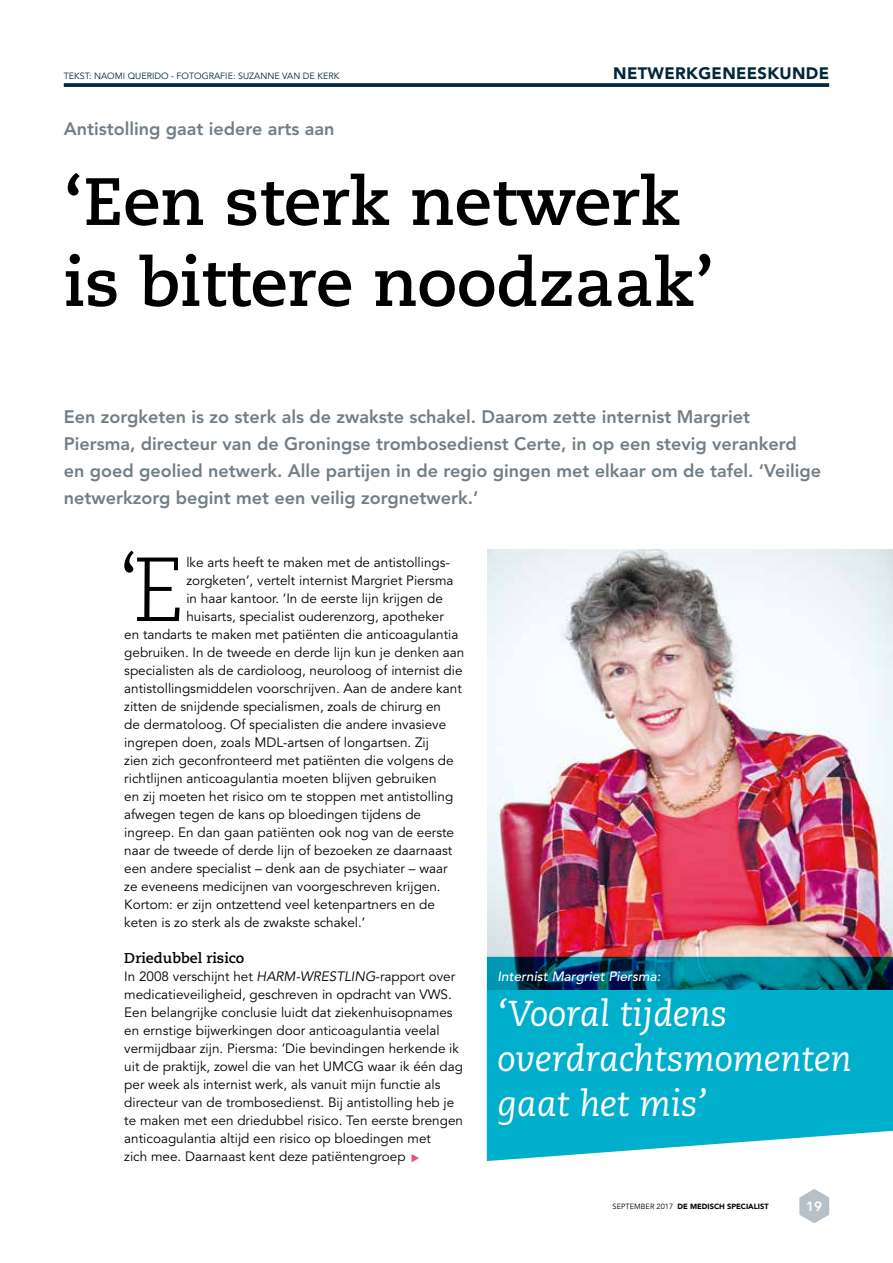
<style>
.page{position:relative;width:893px;height:1263px;background:#fff}
.page>*{position:absolute;margin:0;border:0;box-sizing:border-box;transform-origin:0 0}
.t1{font:300 90.6px "Caecilia";color:#000}
.t2{font:700 66.75px/81px "Caecilia";color:#000}
.t3{font:italic 36px/45px "Caecilia";color:#fff}
.t4{font:800 18px/27px "Avenir LT";color:#717e86}
.t5{font:900 16.5px "Avenir LT";letter-spacing:.02em;color:#00273b}
.t6{font:700 14.25px "Caecilia";color:#000}
.t7{font:13.5px/18px "Avenir";color:#000}
.t8{font:italic 500 13.5px "Avenir LT";color:#fff}
.t9{font:800 13.5px "Avenir";color:#fff}
.t10{font:9px "Avenir LT";color:#00273b}
.t11{font:900 7.5px "Avenir LT";color:#000}
.s1{font-style:italic}
.s2{font-weight:400}
</style>
<div class="page">
<svg style="left:799px;top:1189px;width:30px;height:34px"></svg>
<svg style="left:64px;top:83px;width:765px;height:4px;background:#0f3346"></svg>
<img style="left:487px;top:549px;width:406px;height:408px">
<svg style="left:487px;top:957px;width:406px;height:204px;background:#12a8c1"></svg>
<svg style="left:642px;top:649px;width:7px;height:9px"></svg>
<svg style="left:857px;top:847px;width:7px;height:9px"></svg>
<p class="t10" style="left:64px;top:70px;width:277px">TEKST: NAOMI QUERIDO - FOTOGRAFIE: SUZANNE VAN DE KERK</p>
<p class="t5" style="left:613px;top:63px;width:217px">NETWERKGENEESKUNDE</p>
<h3 class="t4" style="left:64px;top:115px;width:272px">Antistolling gaat iedere arts aan</h3>
<h2 class="t2" style="left:64px;top:162px;width:652px">‘Een sterk netwerk is bittere noodzaak’</h2>
<p class="t4" style="left:64px;top:403px;width:759px">Een zorgketen is zo sterk als de zwakste schakel. Daarom zette internist Margriet Piersma, directeur van de Groningse trombosedienst Certe, in op een stevig verankerd en goed geolied netwerk. Alle partijen in de regio gingen met elkaar om de tafel. ‘Veilige netwerkzorg begint met een veilig zorgnetwerk.’</p>
<h1 class="t1" style="left:116px;top:539px;width:70px">‘E</h1>
<p class="t7" style="left:186px;top:554px;width:264px">lke arts heeft te maken met de antistollings-</p>
<p class="t7" style="left:186px;top:572px;width:269px">zorgketen’, vertelt internist Margriet Piersma</p>
<p class="t7" style="left:186px;top:590px;width:258px">in haar kantoor. ‘In de eerste lijn krijgen de</p>
<p class="t7" style="left:186px;top:608px;width:259px">huisarts, specialist ouderenzorg, apotheker</p>
<p class="t7" style="left:124px;top:626px;width:336px">en tandarts te maken met patiënten die anticoagulantia</p>
<p class="t7" style="left:124px;top:644px;width:342px">gebruiken. In de tweede en derde lijn kun je denken aan</p>
<p class="t7" style="left:124px;top:662px;width:340px">specialisten als de cardioloog, neuroloog of internist die</p>
<p class="t7" style="left:124px;top:680px;width:339px">antistollingsmiddelen voorschrijven. Aan de andere kant</p>
<p class="t7" style="left:124px;top:698px;width:318px">zitten de snijdende specialismen, zoals de chirurg en</p>
<p class="t7" style="left:124px;top:716px;width:324px">de dermatoloog. Of specialisten die andere invasieve</p>
<p class="t7" style="left:124px;top:734px;width:306px">ingrepen doen, zoals MDL-artsen of longartsen. Zij</p>
<p class="t7" style="left:124px;top:752px;width:331px">zien zich geconfronteerd met patiënten die volgens de</p>
<p class="t7" style="left:124px;top:770px;width:314px">richtlijnen anticoagulantia moeten blijven gebruiken</p>
<p class="t7" style="left:124px;top:788px;width:330px">en zij moeten het risico om te stoppen met antistolling</p>
<p class="t7" style="left:124px;top:806px;width:298px">afwegen tegen de kans op bloedingen tijdens de</p>
<p class="t7" style="left:124px;top:824px;width:331px">ingreep. En dan gaan patiënten ook nog van de eerste</p>
<p class="t7" style="left:124px;top:842px;width:330px">naar de tweede of derde lijn of bezoeken ze daarnaast</p>
<p class="t7" style="left:124px;top:860px;width:325px">een andere specialist – denk aan de psychiater – waar</p>
<p class="t7" style="left:124px;top:878px;width:318px">ze eveneens medicijnen van voorgeschreven krijgen.</p>
<p class="t7" style="left:124px;top:896px;width:312px">Kortom: er zijn ontzettend veel ketenpartners en de</p>
<p class="t7" style="left:124px;top:914px;width:243px">keten is zo sterk als de zwakste schakel.’</p>
<p class="t6" style="left:124px;top:950px;width:122px">Driedubbel risico</p>
<p class="t7" style="left:124px;top:968px;width:340px">In 2008 verschijnt het <span class="s1">HARM-WRESTLING</span>-rapport over medicatieveiligheid, geschreven in opdracht van VWS.<br>Een belangrijke conclusie luidt dat ziekenhuisopnames en ernstige bijwerkingen door anticoagulantia veelal vermijdbaar zijn. Piersma: ‘Die bevindingen herkende ik uit de praktijk, zowel die van het UMCG waar ik één dag per week als internist werk, als vanuit mijn functie als directeur van de trombosedienst. Bij antistolling heb je te maken met een driedubbel risico. Ten eerste brengen anticoagulantia altijd een risico op bloedingen met<br>zich mee. Daarnaast kent deze patiëntengroep</p>
<p class="t8" style="left:497px;top:968px;width:164px">Internist Margriet Piersma:</p>
<h3 class="t3" style="left:497px;top:992px;width:356px">‘Vooral tijdens overdrachtsmomenten gaat het mis’</h3>
<p class="t11" style="left:612px;top:1202px;width:158px"><span class="s2">SEPTEMBER 2017</span> DE MEDISCH SPECIALIST</p>
<p class="t9" style="left:806px;top:1198px;width:17px">19</p>
</div>
